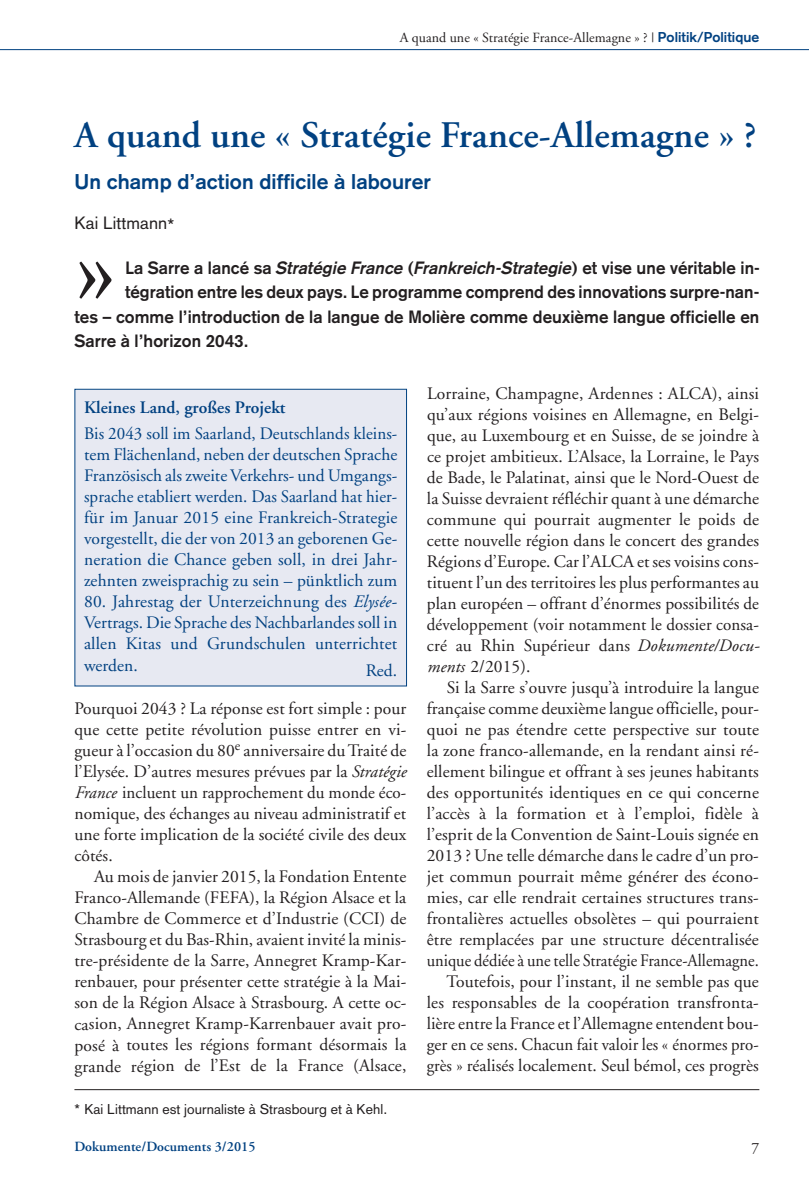
<style>
.page{position:relative;width:809px;height:1191px;background:#fff}
.page>*{position:absolute;margin:0;border:0;box-sizing:border-box;transform-origin:0 0}
.t1{font:111.48px "Adobe Garamond";color:#231f20}
.t2{font:600 37.45px "Adobe Garamond";letter-spacing:.005em;color:#014181}
.t3{font:700 21px "Akzidenz Grotesk";letter-spacing:.005em;color:#014181}
.t4{font:17.5px/21px "Adobe Garamond";letter-spacing:.005em;color:#231f20;text-align:justify}
.t5{font:17.5px/21px "Adobe Garamond";letter-spacing:.005em;color:#014181;text-align:justify}
.t6{font:700 17.5px "Akzidenz Grotesk";letter-spacing:.005em;color:#231f20}
.t7{font:600 17.5px "Adobe Garamond";letter-spacing:.005em;color:#014181}
.t8{font:17.5px "Akzidenz Grotesk";letter-spacing:.005em;color:#231f20}
.t9{font:15.75px "Adobe Garamond";color:#231f20}
.t10{font:14px "Adobe Garamond";letter-spacing:.005em;color:#231f20}
.t11{font:14px "Akzidenz Grotesk";letter-spacing:.005em;color:#231f20}
.t12{font:600 14px "Adobe Garamond";letter-spacing:.005em;color:#014181}
.s1{font-family:"Akzidenz Grotesk";font-weight:700;color:#014181}
.s2{font-style:italic}
</style>
<div class="page">
<hr style="left:0;top:49px;width:809px;height:1px;background:#014181">
<hr style="left:74px;top:1089px;width:685px;height:1px;background:#231f20">
<div style="left:75px;top:390px;width:331px;height:295px;background:#e7e9f2"></div>
<div style="left:74px;top:389px;width:333px;height:297px;border:1px solid #014181"></div>
<p class="t10" style="left:399px;top:32px;width:361px">A quand une « Stratégie France-Allemagne » ? | <span class="s1">Politik/Politique</span></p>
<h2 class="t2" style="left:74px;top:120px;width:683px">A quand une « Stratégie France-Allemagne » ?</h2>
<p class="t3" style="left:74px;top:174px;width:358px">Un champ d’action difficile à labourer</p>
<p class="t8" style="left:74px;top:217px;width:101px">Kai Littmann*</p>
<h1 class="t1" style="left:74px;top:223px;width:44px">»</h1>
<p class="t6" style="left:125px;top:261px;width:636px">La Sarre a lancé sa <span class="s2">StratégieFrance</span> (<span class="s2">Frankreich-Strategie</span>) et vise une véritable in-</p>
<p class="t6" style="left:125px;top:285px;width:636px">tégration entre les deux pays. Le programme comprend des innovations surpre-nan-</p>
<p class="t6" style="left:74px;top:310px;width:686px">tes – comme l’introduction de la langue de Molière comme deuxième langue officielle en</p>
<p class="t6" style="left:74px;top:334px;width:176px">Sarre à l’horizon 2043.</p>
<p class="t7" style="left:84px;top:400px;width:203px">Kleines Land, großes Projekt</p>
<p class="t5" style="left:84px;top:425px;width:315px">Bis 2043 soll im Saarland, Deutschlands kleins&shy;tem Flächenland, neben der deutschen Sprache Französisch als zweite Verkehrs- und Umgangs&shy;sprache etabliert werden. Das Saarland hat hier&shy;für im Januar 2015 eine Frankreich-Strategie vorgestellt, die der von 2013 an geborenen Ge&shy;neration die Chance geben soll, in drei Jahr&shy;zehnten zweisprachig zu sein – pünktlich zum</p>
<p class="t5" style="left:84px;top:593px;width:315px">80. Jahrestag der Unterzeichnung des <span class="s2">Elysée</span>-Vertrags. Die Sprache des Nachbarlandes soll in allen Kitas und Grundschulen unterrichtet werden.</p>
<p class="t5" style="left:366px;top:661px;width:33px">Red.</p>
<p class="t4" style="left:74px;top:700px;width:333px">Pourquoi 2043 ? La réponse est fort simple : pour que cette petite révolution puisse entrer en vi&shy;gueur à l’occasion du 80<sup>e</sup> anniversaire duTraité de l’Elysée. D’autres mesures prévues par la <span class="s2">Stratégie France</span> incluent un rapprochement du monde éco&shy;nomique, des échanges au niveau administratif et une forte implication de la société civile des deux côtés.</p>
<p class="t4" style="left:74px;top:868px;width:333px;text-indent:20px">Au mois de janvier 2015, la Fondation Entente Franco-Allemande (FEFA), la Région Alsace et la Chambre de Commerce et d’Industrie (CCI) de Strasbourg et du Bas-Rhin, avaient invité la minis&shy;tre-présidente de la Sarre, Annegret Kramp-Kar&shy;renbauer, pour présenter cette stratégie à la Mai&shy;son de la Région Alsace à Strasbourg. A cette oc&shy;casion, Annegret Kramp-Karrenbauer avait pro&shy;posé à toutes les régions formant désormais la grande région de l’Est de la France (Alsace,</p>
<p class="t11" style="left:74px;top:1103px;width:314px">* Kai Littmann est journaliste à Strasbourg et à Kehl.</p>
<p class="t4" style="left:427px;top:384px;width:334px">Lorraine, Champagne, Ardennes : ALCA), ainsi qu’aux régions voisines en Allemagne, en Belgi&shy;que, au Luxembourg et en Suisse, de se joindre à ce projet ambitieux. L’Alsace, la Lorraine, le Pays de Bade, le Palatinat, ainsi que le Nord-Ouest de la Suisse devraient réfléchir quant à une démarche commune qui pourrait augmenter le poids de cette nouvelle région dans le concert des grandes Régions d’Europe. Car l’ALCA et ses voisins cons&shy;tituent l’un des territoires les plus performantes au plan européen – offrant d’énormes possibilités de développement (voir notamment le dossier consa&shy;cré au Rhin Supérieur dans <span class="s2">Dokumente/Docu&shy;ments</span> 2/2015).</p>
<p class="t4" style="left:426px;top:678px;width:334px;text-align:right">Si la Sarre s’ouvre jusqu’à introduire la langue française comme deuxième langue officielle, pour&shy;quoi ne pas étendre cette perspective sur toute la zone franco-allemande, en la rendant ainsi ré&shy;ellement bilingue et offrant à ses jeunes habitants des opportunités identiques en ce qui concerne l’accès à la formation et à l’emploi, fidèle à l’esprit de la Convention de Saint-Louis signée en 2013 ? Une telle démarche dans le cadre d’un pro&shy;jet commun pourrait même générer des écono&shy;mies, car elle rendrait certaines structures trans&shy;frontalières actuelles obsolètes – qui pourraient être remplacées par une structure décentralisée unique dédiée à une telle Stratégie France-Allemagne.<br>Toutefois, pour l’instant, il ne semble pas que les responsables de la coopération transfronta&shy;lière entre la France et l’Allemagne entendent bou&shy;ger en ce sens. Chacun fait valoir les « énormes pro&shy;grès » réalisés localement. Seul bémol, ces progrès</p>
<p class="t12" style="left:74px;top:1141px;width:183px">Dokumente/Documents 3/2015</p>
<p class="t9" style="left:751px;top:1141px;width:9px">7</p>
</div>
